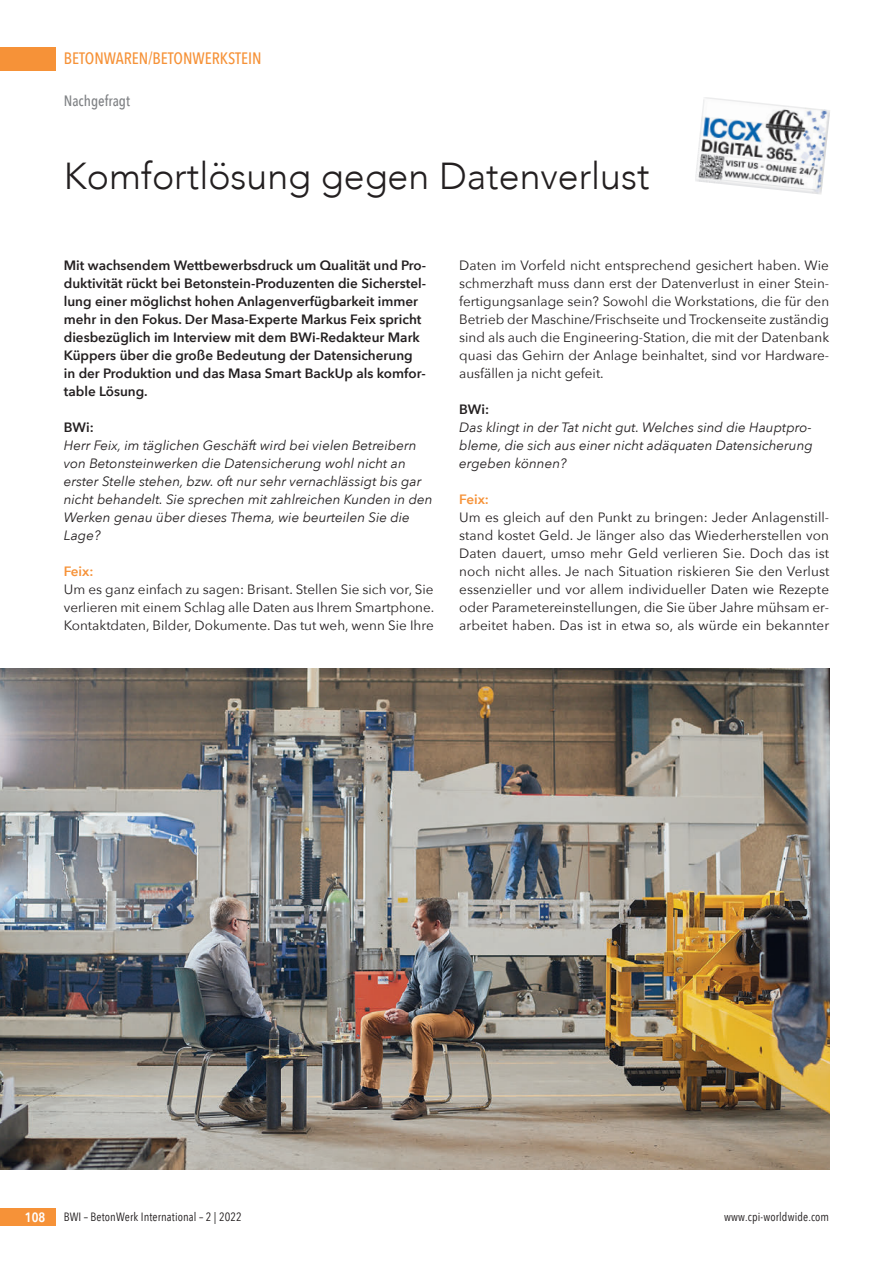
<style>
.page{position:relative;width:893px;height:1263px;background:#fff}
.page>*{position:absolute;margin:0;border:0;box-sizing:border-box;transform-origin:0 0}
.t1{font:300 37.5px "Avenir";color:#231f20}
.t2{font:500 16.5px "Avenir Next Condensed";color:#f69238}
.t3{font:500 15px "Avenir Next Condensed";color:#808285}
.t4{font:13.5px/18px "Avenir Next";color:#231f20;text-align:justify}
.t5{font:italic 13.5px/18px "Avenir Next";color:#231f20}
.t6{font:600 13.5px/18px "Avenir Next";color:#231f20}
.t7{font:600 13.5px "Avenir Next";color:#f69238}
.t8{font:600 13.5px "Avenir Next Condensed";color:#fff}
.t9{font:12px "Avenir Next Condensed";letter-spacing:.01em;color:#231f20}
</style>
<div class="page">
<div style="left:0;top:47px;width:55px;height:23px;background:#f69238"></div>
<div style="left:0;top:1208px;width:55px;height:18px;background:#f69238"></div>
<img style="left:0;top:669px;width:829px;height:500px">
<img style="left:695px;top:97px;width:135px;height:97px">
<p class="t2" style="left:64px;top:49px;width:199px">BETONWAREN/BETONWERKSTEIN</p>
<p class="t3" style="left:64px;top:92px;width:68px">Nachgefragt</p>
<h1 class="t1" style="left:64px;top:153px;width:587px">Komfortlösung gegen Datenverlust</h1>
<p class="t6" style="left:64px;top:256px;width:364px">Mit wachsendem Wettbewerbsdruck um Qualität und Pro&shy;duktivität rückt bei Betonstein-Produzenten die Sicherstel&shy;lung einer möglichst hohen Anlagenverfügbarkeit immer mehr in den Fokus. Der Masa-Experte Markus Feix spricht diesbezüglich im Interview mit dem BWi-Redakteur Mark Küppers über die große Bedeutung der Datensicherung in der Produktion und das Masa Smart BackUp als komfor&shy;table Lösung.</p>
<p class="t6" style="left:64px;top:418px;width:31px">BWi:</p>
<p class="t5" style="left:64px;top:436px;width:370px">Herr Feix, im täglichen Geschäft wird bei vielen Betreibern von Betonsteinwerken die Datensicherung wohl nicht an erster Stelle stehen, bzw. oft nur sehr vernachlässigt bis gar nicht behandelt. Sie sprechen mit zahlreichen Kunden in den Werken genau über dieses Thema, wie beurteilen Sie die Lage?</p>
<p class="t7" style="left:64px;top:560px;width:31px">Feix:</p>
<p class="t4" style="left:64px;top:580px;width:372px">Um es ganz einfach zu sagen: Brisant. Stellen Sie sich vor, Sie verlieren mit einem Schlag alle Daten aus Ihrem Smartphone.<br>Kontaktdaten, Bilder, Dokumente. Das tut weh, wenn Sie Ihre</p>
<p class="t4" style="left:459px;top:256px;width:371px">Daten im Vorfeld nicht entsprechend gesichert haben. Wie schmerzhaft muss dann erst der Datenverlust in einer Stein&shy;fertigungsanlage sein? Sowohl die Workstations, die für den Betrieb der Maschine/Frischseite und Trockenseite zuständig sind als auch die Engineering-Station, die mit der Datenbank quasi das Gehirn der Anlage beinhaltet, sind vor Hardware&shy;ausfällen ja nicht gefeit.</p>
<p class="t6" style="left:459px;top:400px;width:31px">BWi:</p>
<p class="t5" style="left:459px;top:418px;width:355px;text-align:justify">Das klingt in der Tat nicht gut. Welches sind die Hauptpro&shy;bleme, die sich aus einer nicht adäquaten Datensicherung ergeben können?</p>
<p class="t7" style="left:459px;top:488px;width:31px">Feix:</p>
<p class="t4" style="left:459px;top:508px;width:372px">Um es gleich auf den Punkt zu bringen: Jeder Anlagenstill&shy;stand kostet Geld. Je länger also das Wiederherstellen von Daten dauert, umso mehr Geld verlieren Sie. Doch das ist noch nicht alles. Je nach Situation riskieren Sie den Verlust essenzieller und vor allem individueller Daten wie Rezepte oder Parametereinstellungen, die Sie über Jahre mühsam er&shy;arbeitet haben. Das ist in etwa so, als würde ein bekannter</p>
<p class="t8" style="left:25px;top:1206px;width:22px">108</p>
<p class="t9" style="left:64px;top:1207px;width:180px">BWI – BetonWerk International – 2 | 2022</p>
<p class="t9" style="left:724px;top:1207px;width:107px">www.cpi-worldwide.com</p>
</div>
